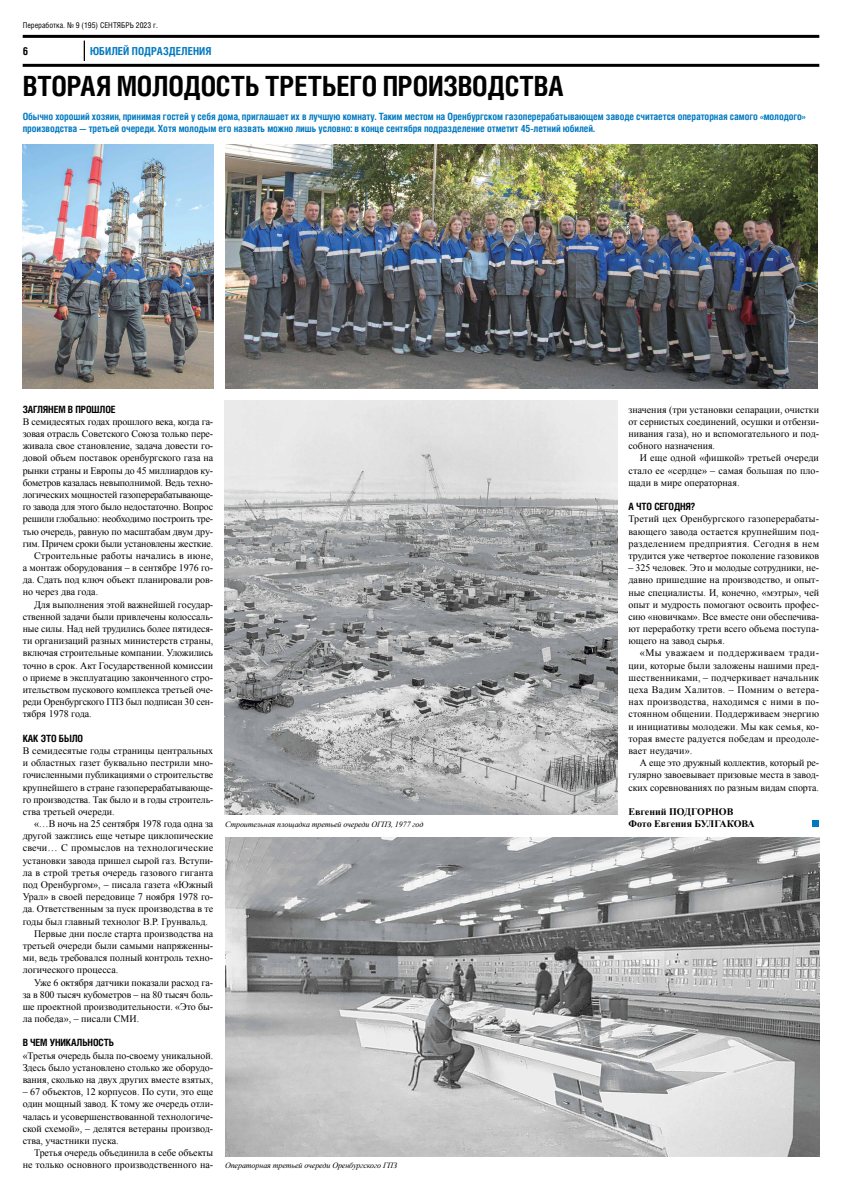
<style>
.page{position:relative;width:842px;height:1191px;background:#fff}
.page>*{position:absolute;margin:0;border:0;box-sizing:border-box;transform-origin:0 0}
.t1{font:700 condensed 27.9px "Helios C Cn";letter-spacing:-.005em;color:#000}
.t2{font:700 condensed 11px "Helios";letter-spacing:.005em;color:#0079c1}
.t3{font:700 condensed 11px "Helios";color:#000}
.t4{font:10px/12.2px "Times New Roman";letter-spacing:-.005em;color:#000;text-align:justify}
.t5{font:700 condensed 10px/12.2px "Helios C Cn";letter-spacing:-.01em;color:#0079c1}
.t6{font:10px "Times New Roman";letter-spacing:.015em;color:#000}
.t7{font:700 condensed 10px "Helios C Cn";letter-spacing:-.01em;color:#000}
.t8{font:700 10px/12.2px "Times New Roman";color:#000}
.t9{font:italic 8px "Times New Roman";letter-spacing:-.01em;color:#000}
.t10{font:condensed 8px "Helios";color:#000}
</style>
<div class="page">
<hr style="left:23px;top:64px;width:796px;height:3px;background:#000">
<hr style="left:23px;top:35px;width:796px;height:3px;background:#000">
<svg style="left:84px;top:41px;width:1px;height:20px"></svg>
<div style="left:812px;top:820px;width:7px;height:7px;background:#0079c1"></div>
<img style="left:23px;top:145px;width:190px;height:243px">
<img style="left:225px;top:145px;width:592px;height:243px">
<img style="left:225px;top:837px;width:594px;height:319px">
<img style="left:225px;top:400px;width:392px;height:415px">
<p class="t10" style="left:23px;top:21px;width:137px">Переработка. № 9 (195) СЕНТЯБРЬ 2023 г.</p>
<p class="t3" style="left:23px;top:44px;width:7px">6</p>
<p class="t2" style="left:90px;top:44px;width:123px">ЮБИЛЕЙ ПОДРАЗДЕЛЕНИЯ</p>
<h1 class="t1" style="left:23px;top:69px;width:542px">ВТОРАЯ МОЛОДОСТЬ ТРЕТЬЕГО ПРОИЗВОДСТВА</h1>
<p class="t5" style="left:23px;top:110px;width:784px">Обычно хороший хозяин, принимая гостей у себя дома, приглашает их в лучшую комнату. Таким местом на Оренбургском газоперерабатывающем заводе считается операторная самого «молодого» производства — третьей очереди. Хотя молодым его назвать можно лишь условно: в конце сентября подразделение отметит 45-летний юбилей.</p>
<p class="t7" style="left:23px;top:403px;width:94px">ЗАГЛЯНЕМ В ПРОШЛОЕ</p>
<p class="t4" style="left:23px;top:415px;width:192px">В семидесятых годах прошлого века, когда га-</p>
<p class="t4" style="left:23px;top:427px;width:192px">зовая отрасль Советского Союза только пере-</p>
<p class="t4" style="left:23px;top:439px;width:192px">живала свое становление, задача довести го-</p>
<p class="t4" style="left:23px;top:452px;width:192px">довой объем поставок оренбургского газа на</p>
<p class="t4" style="left:23px;top:464px;width:192px">рынки страны и Европы до 45 миллиардов ку-</p>
<p class="t4" style="left:23px;top:476px;width:192px">бометров казалась невыполнимой. Ведь техно-</p>
<p class="t4" style="left:23px;top:488px;width:192px">логических мощностей газоперерабатывающе-</p>
<p class="t4" style="left:23px;top:500px;width:192px">го завода для этого было недостаточно. Вопрос</p>
<p class="t4" style="left:23px;top:513px;width:192px">решили глобально: необходимо построить тре-</p>
<p class="t4" style="left:23px;top:525px;width:192px">тью очередь, равную по масштабам двум дру-</p>
<p class="t4" style="left:23px;top:537px;width:192px">гим. Причем сроки были установлены жесткие.</p>
<p class="t6" style="left:34px;top:549px;width:181px">Строительные работы начались в июне,</p>
<p class="t4" style="left:23px;top:561px;width:192px">а монтаж оборудования – в сентябре 1976 го-</p>
<p class="t4" style="left:23px;top:573px;width:192px">да. Сдать под ключ объект планировали ров-</p>
<p class="t4" style="left:23px;top:586px;width:77px">но через два года.</p>
<p class="t4" style="left:34px;top:598px;width:181px">Для выполнения этой важнейшей государ-</p>
<p class="t4" style="left:23px;top:610px;width:192px">ственной задачи были привлечены колоссаль-</p>
<p class="t4" style="left:23px;top:622px;width:192px">ные силы. Над ней трудились более пятидеся-</p>
<p class="t4" style="left:23px;top:634px;width:192px">ти организаций разных министерств страны,</p>
<p class="t4" style="left:23px;top:647px;width:192px">включая строительные компании. Уложились</p>
<p class="t4" style="left:23px;top:659px;width:192px">точно в срок. Акт Государственной комиссии</p>
<p class="t4" style="left:23px;top:671px;width:192px">о приеме в эксплуатацию законченного стро-</p>
<p class="t4" style="left:23px;top:683px;width:192px">ительством пускового комплекса третьей оче-</p>
<p class="t4" style="left:23px;top:695px;width:192px">реди Оренбургского ГПЗ был подписан 30 сен-</p>
<p class="t4" style="left:23px;top:708px;width:71px">тября 1978 года.</p>
<p class="t7" style="left:23px;top:732px;width:62px">КАК ЭТО БЫЛО</p>
<p class="t4" style="left:23px;top:744px;width:192px">В семидесятые годы страницы центральных и областных газет буквально пестрили мно&shy;гочисленными публикациями о строительстве крупнейшего в стране газоперерабатывающе&shy;го производства. Так было и в годы строитель&shy;ства третьей очереди.</p>
<p class="t4" style="left:34px;top:817px;width:181px">«…В ночь на 25 сентября 1978 года одна за</p>
<p class="t4" style="left:23px;top:829px;width:192px">другой зажглись еще четыре циклопические</p>
<p class="t6" style="left:23px;top:841px;width:192px">свечи… С промыслов на технологические</p>
<p class="t4" style="left:23px;top:854px;width:192px">установки завода пришел сырой газ. Вступи-</p>
<p class="t4" style="left:23px;top:866px;width:192px">ла в строй третья очередь газового гиганта</p>
<p class="t4" style="left:23px;top:878px;width:192px">под Оренбургом», – писала газета «Южный</p>
<p class="t4" style="left:23px;top:890px;width:192px">Урал» в своей передовице 7 ноября 1978 го-</p>
<p class="t4" style="left:23px;top:902px;width:192px">да. Ответственным за пуск производства в те</p>
<p class="t4" style="left:23px;top:915px;width:187px">годы был главный технолог В.Р. Грунвальд.</p>
<p class="t4" style="left:34px;top:927px;width:181px">Первые дни после старта производства на</p>
<p class="t4" style="left:23px;top:939px;width:192px">третьей очереди были самыми напряженны-</p>
<p class="t4" style="left:23px;top:951px;width:192px">ми, ведь требовался полный контроль техно-</p>
<p class="t4" style="left:23px;top:963px;width:97px">логического процесса.</p>
<p class="t4" style="left:34px;top:976px;width:181px">Уже 6 октября датчики показали расход га-</p>
<p class="t4" style="left:23px;top:988px;width:192px">за в 800 тысяч кубометров – на 80 тысяч боль-</p>
<p class="t4" style="left:23px;top:1000px;width:192px">ше проектной производительности. «Это бы-</p>
<p class="t4" style="left:23px;top:1012px;width:118px">ла победа», – писали СМИ.</p>
<p class="t7" style="left:23px;top:1037px;width:93px">В ЧЕМ УНИКАЛЬНОСТЬ</p>
<p class="t4" style="left:23px;top:1049px;width:192px">«Третья очередь была по-своему уникальной.<br>Здесь было установлено столько же оборудо&shy;вания, сколько на двух других вместе взятых,</p>
<p class="t4" style="left:23px;top:1085px;width:192px">– 67 объектов, 12 корпусов. По сути, это еще один мощный завод. К тому же очередь отли&shy;чалась и усовершенствованной технологиче&shy;ской схемой», – делятся ветераны производ&shy;ства, участники пуска.</p>
<p class="t4" style="left:23px;top:1146px;width:192px;text-align:right">Третья очередь объединила в себе объекты не только основного производственного на-</p>
<p class="t9" style="left:225px;top:819px;width:200px">Строительная площадка третьей очереди ОГПЗ, 1977 год</p>
<p class="t9" style="left:225px;top:1160px;width:174px">Операторная третьей очереди Оренбургского ГПЗ</p>
<p class="t4" style="left:628px;top:403px;width:192px">значения (три установки сепарации, очистки от сернистых соединений, осушки и отбензи&shy;нивания газа), но и вспомогательного и под&shy;собного назначения.</p>
<p class="t4" style="left:628px;top:452px;width:192px;text-indent:11px">И еще одной «фишкой» третьей очереди стало ее «сердце» – самая большая по пло&shy;щади в мире операторная.</p>
<p class="t7" style="left:628px;top:500px;width:68px">А ЧТО СЕГОДНЯ?</p>
<p class="t4" style="left:628px;top:513px;width:192px">Третий цех Оренбургского газоперерабаты&shy;вающего завода остается крупнейшим под&shy;разделением предприятия. Сегодня в нем трудится уже четвертое поколение газовиков</p>
<p class="t4" style="left:628px;top:561px;width:192px">– 325 человек. Это и молодые сотрудники, не&shy;давно пришедшие на производство, и опыт&shy;ные специалисты. И, конечно, «мэтры», чей опыт и мудрость помогают освоить профес&shy;сию «новичкам». Все вместе они обеспечива&shy;ют переработку трети всего объема поступа&shy;ющего на завод сырья.</p>
<p class="t4" style="left:628px;top:647px;width:192px;text-indent:11px">«Мы уважаем и поддерживаем тради&shy;ции, которые были заложены нашими пред&shy;шественниками, – подчеркивает начальник цеха Вадим Халитов. – Помним о ветера&shy;нах производства, находимся с ними в по&shy;стоянном общении. Поддерживаем энергию и инициативы молодежи. Мы как семья, ко&shy;торая вместе радуется победам и преодоле&shy;вает неудачи».</p>
<p class="t4" style="left:628px;top:756px;width:192px;text-indent:11px">А еще это дружный коллектив, который ре&shy;гулярно завоевывает призовые места в завод&shy;ских соревнованиях по разным видам спорта.</p>
<p class="t8" style="left:628px;top:805px;width:128px">Евгений ПОДГОРНОВ<br>Фото Евгения БУЛГАКОВА</p>
</div>
